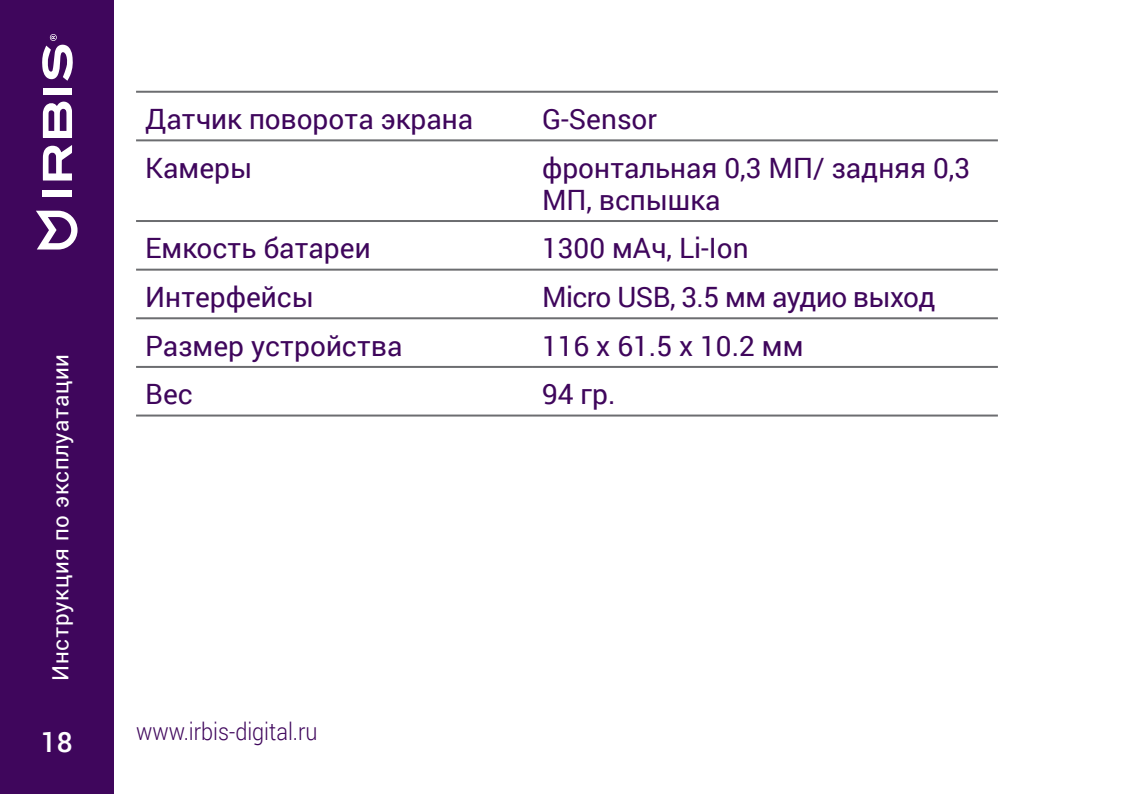
<style>
.page{position:relative;width:1134px;height:794px;background:#fff}
.page>*{position:absolute;margin:0;border:0;box-sizing:border-box;transform-origin:0 0}
.t1{font:28px/32px "Roboto";color:#3f065c}
.t2{font:28px "Roboto";letter-spacing:-.02em;color:#3f065c}
.t3{font:500 28px "Roboto";color:#fff}
.t4{font:300 24px "Roboto";color:#3f065c;scale:.9 1}
.t5{font:22.4px "Roboto";letter-spacing:.03em;color:#fff}
</style>
<div class="page">
<div style="left:0;top:0;width:113px;height:794px;background:#3f065c"></div>
<svg style="left:36px;top:211px;width:42px;height:38px"></svg>
<svg style="left:43px;top:101px;width:29px;height:37px"></svg>
<svg style="left:43px;top:145px;width:29px;height:35px"></svg>
<div style="left:43px;top:190px;width:29px;height:7px;background:#fff"></div>
<div style="left:43px;top:88px;width:29px;height:7px;background:#fff"></div>
<div style="left:50px;top:34px;width:7px;height:7px;background:#c2b0cb;border-radius:50%"></div>
<svg style="left:42px;top:35px;width:31px;height:46px"></svg>
<hr style="left:136px;top:91px;width:397px;height:2px;background:#6c6d70">
<hr style="left:533px;top:91px;width:465px;height:2px;background:#6c6d70">
<hr style="left:136px;top:139px;width:397px;height:2px;background:#6c6d70">
<hr style="left:533px;top:139px;width:465px;height:2px;background:#6c6d70">
<hr style="left:136px;top:220px;width:397px;height:2px;background:#6c6d70">
<hr style="left:533px;top:220px;width:465px;height:2px;background:#6c6d70">
<hr style="left:136px;top:269px;width:397px;height:2px;background:#6c6d70">
<hr style="left:533px;top:269px;width:465px;height:2px;background:#6c6d70">
<hr style="left:136px;top:317px;width:397px;height:2px;background:#6c6d70">
<hr style="left:533px;top:317px;width:465px;height:2px;background:#6c6d70">
<hr style="left:136px;top:366px;width:397px;height:2px;background:#6c6d70">
<hr style="left:533px;top:366px;width:465px;height:2px;background:#6c6d70">
<hr style="left:136px;top:414px;width:397px;height:2px;background:#6c6d70">
<hr style="left:533px;top:414px;width:465px;height:2px;background:#6c6d70">
<p class="t5" style="left:45px;top:680px;width:328px;rotate:-90deg">Инструкция по эксплуатации</p>
<p class="t1" style="left:145px;top:102px;width:330px">Датчик поворота экрана</p>
<p class="t1" style="left:542px;top:102px;width:117px">G-Sensor</p>
<p class="t1" style="left:145px;top:151px;width:109px">Камеры</p>
<p class="t1" style="left:542px;top:151px;width:430px">фронтальная 0,3 МП/ задняя 0,3<br>МП, вспышка</p>
<p class="t1" style="left:145px;top:231px;width:227px">Емкость батареи</p>
<p class="t1" style="left:542px;top:231px;width:208px">1300 мАч, Li-Ion</p>
<p class="t1" style="left:145px;top:280px;width:170px">Интерфейсы</p>
<p class="t2" style="left:542px;top:277px;width:395px">Micro USB, 3.5 мм аудио выход</p>
<p class="t1" style="left:145px;top:328px;width:259px">Размер устройства</p>
<p class="t1" style="left:542px;top:328px;width:263px">116 х 61.5 х 10.2 мм</p>
<p class="t1" style="left:145px;top:377px;width:49px">Вес</p>
<p class="t1" style="left:542px;top:377px;width:75px">94 гр.</p>
<p class="t3" style="left:41px;top:722px;width:33px">18</p>
<p class="t4" style="left:136px;top:714px;width:203px">www.irbis-digital.ru</p>
</div>
